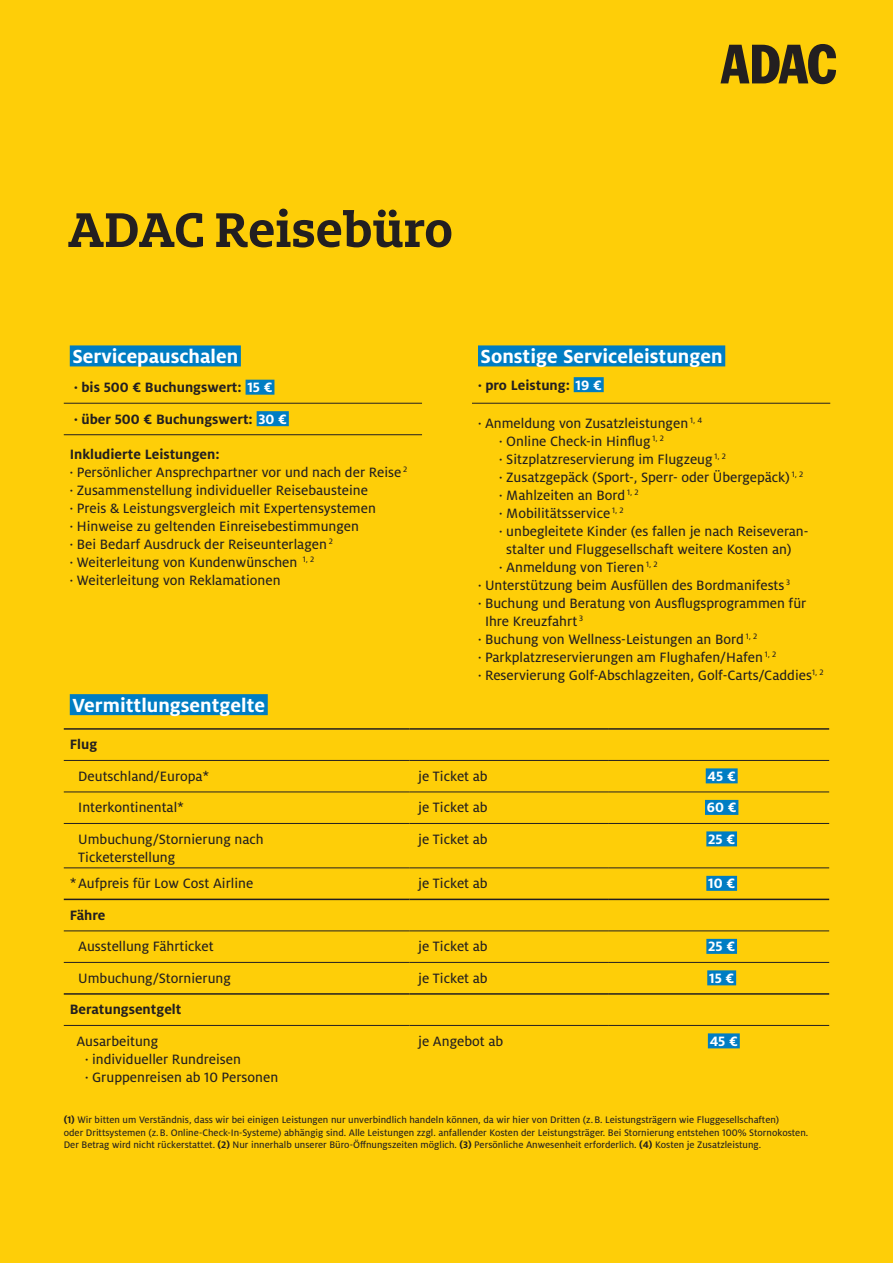
<style>
.page{position:relative;width:893px;height:1263px;background:#fece08}
.page>*{position:absolute;margin:0;border:0;box-sizing:border-box;transform-origin:0 0}
.t1{font:700 54px "Milo Slab ADAC";color:#231f20}
.t2{font:700 21px "Milo ADAC";color:#fff}
.Aufzählung_Bulletpoi{font:15px/18px "Milo ADAC Text";color:#231f20}
.Aufzählung_Servicepa{font:700 15px "Milo ADAC";color:#231f20}
.Aufzählung{font:700 15px "Milo ADAC";color:#231f20}
.Aufzählung_Servicepa-2{font:700 15px "Milo ADAC";color:#fff}
.Headline{font:700 15px "Milo ADAC";color:#231f20}
.t3{font:10.5px/12.6px "Milo ADAC Text";color:#231f20}
.s1{color:#fff}
.s2{font-family:"Milo ADAC";font-weight:700}
</style>
<div class="page">
<hr style="left:64px;top:792px;width:346px;height:1px;background:#231f20">
<hr style="left:410px;top:792px;width:198px;height:1px;background:#231f20">
<hr style="left:608px;top:792px;width:221px;height:1px;background:#231f20">
<hr style="left:64px;top:823px;width:346px;height:1px;background:#231f20">
<hr style="left:410px;top:823px;width:198px;height:1px;background:#231f20">
<hr style="left:608px;top:823px;width:221px;height:1px;background:#231f20">
<hr style="left:64px;top:868px;width:346px;height:1px;background:#231f20">
<hr style="left:410px;top:868px;width:198px;height:1px;background:#231f20">
<hr style="left:608px;top:868px;width:221px;height:1px;background:#231f20">
<hr style="left:64px;top:962px;width:346px;height:1px;background:#231f20">
<hr style="left:410px;top:962px;width:198px;height:1px;background:#231f20">
<hr style="left:608px;top:962px;width:221px;height:1px;background:#231f20">
<hr style="left:64px;top:728px;width:346px;height:2px;background:#231f20">
<hr style="left:410px;top:728px;width:198px;height:2px;background:#231f20">
<hr style="left:608px;top:728px;width:221px;height:2px;background:#231f20">
<hr style="left:64px;top:760px;width:346px;height:1px;background:#231f20">
<hr style="left:410px;top:760px;width:198px;height:1px;background:#231f20">
<hr style="left:608px;top:760px;width:221px;height:1px;background:#231f20">
<hr style="left:64px;top:899px;width:346px;height:1px;background:#231f20">
<hr style="left:410px;top:899px;width:198px;height:1px;background:#231f20">
<hr style="left:608px;top:899px;width:221px;height:1px;background:#231f20">
<hr style="left:64px;top:931px;width:346px;height:1px;background:#231f20">
<hr style="left:410px;top:931px;width:198px;height:1px;background:#231f20">
<hr style="left:608px;top:931px;width:221px;height:1px;background:#231f20">
<hr style="left:64px;top:993px;width:346px;height:2px;background:#231f20">
<hr style="left:410px;top:993px;width:198px;height:2px;background:#231f20">
<hr style="left:608px;top:993px;width:221px;height:2px;background:#231f20">
<hr style="left:64px;top:1025px;width:346px;height:1px;background:#231f20">
<hr style="left:410px;top:1025px;width:198px;height:1px;background:#231f20">
<hr style="left:608px;top:1025px;width:221px;height:1px;background:#231f20">
<div style="left:70px;top:694px;width:198px;height:21px;background:#007dc3"></div>
<div style="left:706px;top:768px;width:32px;height:15px;background:#007dc3"></div>
<div style="left:705px;top:800px;width:33px;height:15px;background:#007dc3"></div>
<div style="left:706px;top:831px;width:31px;height:15px;background:#007dc3"></div>
<div style="left:706px;top:876px;width:31px;height:15px;background:#007dc3"></div>
<div style="left:706px;top:939px;width:31px;height:15px;background:#007dc3"></div>
<div style="left:707px;top:970px;width:29px;height:15px;background:#007dc3"></div>
<div style="left:708px;top:1033px;width:32px;height:15px;background:#007dc3"></div>
<hr style="left:64px;top:403px;width:358px;height:1px;background:#231f20">
<hr style="left:64px;top:434px;width:358px;height:1px;background:#231f20">
<div style="left:70px;top:345px;width:171px;height:21px;background:#007dc3"></div>
<div style="left:246px;top:380px;width:28px;height:15px;background:#007dc3"></div>
<div style="left:257px;top:411px;width:32px;height:15px;background:#007dc3"></div>
<hr style="left:472px;top:403px;width:358px;height:1px;background:#231f20">
<div style="left:478px;top:345px;width:247px;height:21px;background:#007dc3"></div>
<div style="left:574px;top:377px;width:30px;height:15px;background:#007dc3"></div>
<svg style="left:720px;top:44px;width:116px;height:40px"></svg>
<p class="t1" style="left:68px;top:195px;width:387px">ADAC Reisebüro</p>
<p class="t2" style="left:72px;top:344px;width:167px">Servicepauschalen</p>
<p class="Aufzählung_Servicepa" style="left:74px;top:379px;width:200px">· bis 500 € Buchungswert: <span class="s1">15 €</span></p>
<p class="Aufzählung_Servicepa" style="left:74px;top:410px;width:214px">· über 500 € Buchungswert: <span class="s1">30 €</span></p>
<p class="Aufzählung" style="left:70px;top:446px;width:151px">Inkludierte Leistungen:</p>
<p class="Aufzählung_Bulletpoi" style="left:70px;top:464px;width:339px">· Persönlicher Ansprechpartner vor und nach der Reise <sup>2</sup></p>
<p class="Aufzählung_Bulletpoi" style="left:70px;top:482px;width:300px">· Zusammenstellung individueller Reisebausteine</p>
<p class="Aufzählung_Bulletpoi" style="left:70px;top:500px;width:308px">· Preis &amp; Leistungsvergleich mit Expertensystemen</p>
<p class="Aufzählung_Bulletpoi" style="left:70px;top:518px;width:291px">· Hinweise zu geltenden Einreisebestimmungen</p>
<p class="Aufzählung_Bulletpoi" style="left:70px;top:536px;width:265px">· Bei Bedarf Ausdruck der Reiseunterlagen <sup>2</sup></p>
<p class="Aufzählung_Bulletpoi" style="left:70px;top:554px;width:246px">· Weiterleitung von Kundenwünschen <sup>1,</sup> <sup>2</sup></p>
<p class="Aufzählung_Bulletpoi" style="left:70px;top:572px;width:212px">· Weiterleitung von Reklamationen</p>
<p class="t2" style="left:481px;top:344px;width:243px">Sonstige Serviceleistungen</p>
<p class="Headline" style="left:478px;top:376px;width:125px">· pro Leistung: <span class="s1">19 €</span></p>
<p class="Aufzählung_Bulletpoi" style="left:478px;top:414px;width:226px">· Anmeldung von Zusatzleistungen <sup>1,</sup> <sup>4</sup></p>
<p class="Aufzählung_Bulletpoi" style="left:499px;top:432px;width:166px">· Online Check-in Hinflug <sup>1,</sup> <sup>2</sup></p>
<p class="Aufzählung_Bulletpoi" style="left:499px;top:450px;width:228px">· Sitzplatzreservierung im Flugzeug <sup>1,</sup> <sup>2</sup></p>
<p class="Aufzählung_Bulletpoi" style="left:499px;top:468px;width:306px">· Zusatzgepäck (Sport-, Sperr- oder Übergepäck) <sup>1,</sup> <sup>2</sup></p>
<p class="Aufzählung_Bulletpoi" style="left:499px;top:486px;width:141px">· Mahlzeiten an Bord <sup>1,</sup> <sup>2</sup></p>
<p class="Aufzählung_Bulletpoi" style="left:499px;top:504px;width:126px">· Mobilitätsservice <sup>1,</sup> <sup>2</sup></p>
<p class="Aufzählung_Bulletpoi" style="left:506px;top:522px;width:304px;text-indent:-7px">· unbegleitete Kinder (es fallen je nach Reiseveran&shy;stalter und Fluggesellschaft weitere Kosten an)</p>
<p class="Aufzählung_Bulletpoi" style="left:499px;top:558px;width:160px">· Anmeldung von Tieren <sup>1,</sup> <sup>2</sup></p>
<p class="Aufzählung_Bulletpoi" style="left:478px;top:576px;width:314px">· Unterstützung beim Ausfüllen des Bordmanifests <sup>3</sup></p>
<p class="Aufzählung_Bulletpoi" style="left:485px;top:594px;width:323px;text-indent:-7px">· Buchung und Beratung von Ausflugsprogrammen für<br>Ihre Kreuzfahrt <sup>3</sup></p>
<p class="Aufzählung_Bulletpoi" style="left:478px;top:630px;width:281px">· Buchung von Wellness-Leistungen an Bord <sup>1,</sup> <sup>2</sup></p>
<p class="Aufzählung_Bulletpoi" style="left:478px;top:648px;width:300px">· Parkplatzreservierungen am Flughafen/Hafen <sup>1,</sup> <sup>2</sup></p>
<p class="Aufzählung_Bulletpoi" style="left:478px;top:666px;width:347px">· Reservierung Golf-Abschlagzeiten, Golf-Carts/Caddies<sup>1,</sup> <sup>2</sup></p>
<p class="t2" style="left:72px;top:693px;width:194px">Vermittlungsentgelte</p>
<p class="Aufzählung_Servicepa" style="left:70px;top:736px;width:29px">Flug</p>
<p class="Aufzählung_Bulletpoi" style="left:78px;top:767px;width:133px">Deutschland/Europa*</p>
<p class="Aufzählung_Bulletpoi" style="left:418px;top:767px;width:71px">je Ticket ab</p>
<p class="Aufzählung_Servicepa-2" style="left:708px;top:768px;width:30px">45 €</p>
<p class="Aufzählung_Bulletpoi" style="left:78px;top:799px;width:107px">Interkontinental*</p>
<p class="Aufzählung_Bulletpoi" style="left:418px;top:799px;width:71px">je Ticket ab</p>
<p class="Aufzählung_Servicepa-2" style="left:707px;top:799px;width:31px">60 €</p>
<p class="Aufzählung_Bulletpoi" style="left:78px;top:830px;width:187px">Umbuchung/Stornierung nach</p>
<p class="Aufzählung_Bulletpoi" style="left:78px;top:848px;width:98px">Ticketerstellung</p>
<p class="Aufzählung_Bulletpoi" style="left:418px;top:830px;width:71px">je Ticket ab</p>
<p class="Aufzählung_Servicepa-2" style="left:708px;top:831px;width:28px">25 €</p>
<p class="Aufzählung_Bulletpoi" style="left:70px;top:875px;width:185px">*Aufpreis für Low Cost Airline</p>
<p class="Aufzählung_Bulletpoi" style="left:418px;top:875px;width:71px">je Ticket ab</p>
<p class="Aufzählung_Servicepa-2" style="left:708px;top:875px;width:28px">10 €</p>
<p class="Aufzählung_Servicepa" style="left:70px;top:906px;width:37px">Fähre</p>
<p class="Aufzählung_Bulletpoi" style="left:78px;top:938px;width:137px">Ausstellung Fährticket</p>
<p class="Aufzählung_Bulletpoi" style="left:418px;top:938px;width:71px">je Ticket ab</p>
<p class="Aufzählung_Servicepa-2" style="left:708px;top:938px;width:28px">25 €</p>
<p class="Aufzählung_Bulletpoi" style="left:78px;top:969px;width:154px">Umbuchung/Stornierung</p>
<p class="Aufzählung_Bulletpoi" style="left:418px;top:969px;width:71px">je Ticket ab</p>
<p class="Aufzählung_Servicepa-2" style="left:709px;top:969px;width:27px">15 €</p>
<p class="Aufzählung_Servicepa" style="left:70px;top:1001px;width:113px">Beratungsentgelt</p>
<p class="Aufzählung_Bulletpoi" style="left:77px;top:1032px;width:83px">Ausarbeitung</p>
<p class="Aufzählung_Bulletpoi" style="left:85px;top:1050px;width:157px">· individueller Rundreisen</p>
<p class="Aufzählung_Bulletpoi" style="left:85px;top:1068px;width:195px">· Gruppenreisen ab 10 Personen</p>
<p class="Aufzählung_Bulletpoi" style="left:418px;top:1032px;width:87px">je Angebot ab</p>
<p class="Aufzählung_Servicepa-2" style="left:710px;top:1032px;width:30px">45 €</p>
<p class="t3" style="left:64px;top:1113px;width:746px"><span class="s2">(1)</span> Wir bitten um Verständnis, dass wir bei einigen Leistungen nur unverbindlich handeln können, da wir hier von Dritten (z.B. Leistungsträgern wie Fluggesellschaften)<br>oder Drittsystemen (z.B. Online-Check-In-Systeme) abhängig sind. Alle Leistungen zzgl. anfallender Kosten der Leistungsträger. Bei Stornierung entstehen 100% Stornokosten.<br>Der Betrag wird nicht rückerstattet. <span class="s2">(2)</span> Nur innerhalb unserer Büro-Öffnungszeiten möglich. <span class="s2">(3)</span> Persönliche Anwesenheit erforderlich. <span class="s2">(4)</span> Kosten je Zusatzleistung.</p>
</div>
